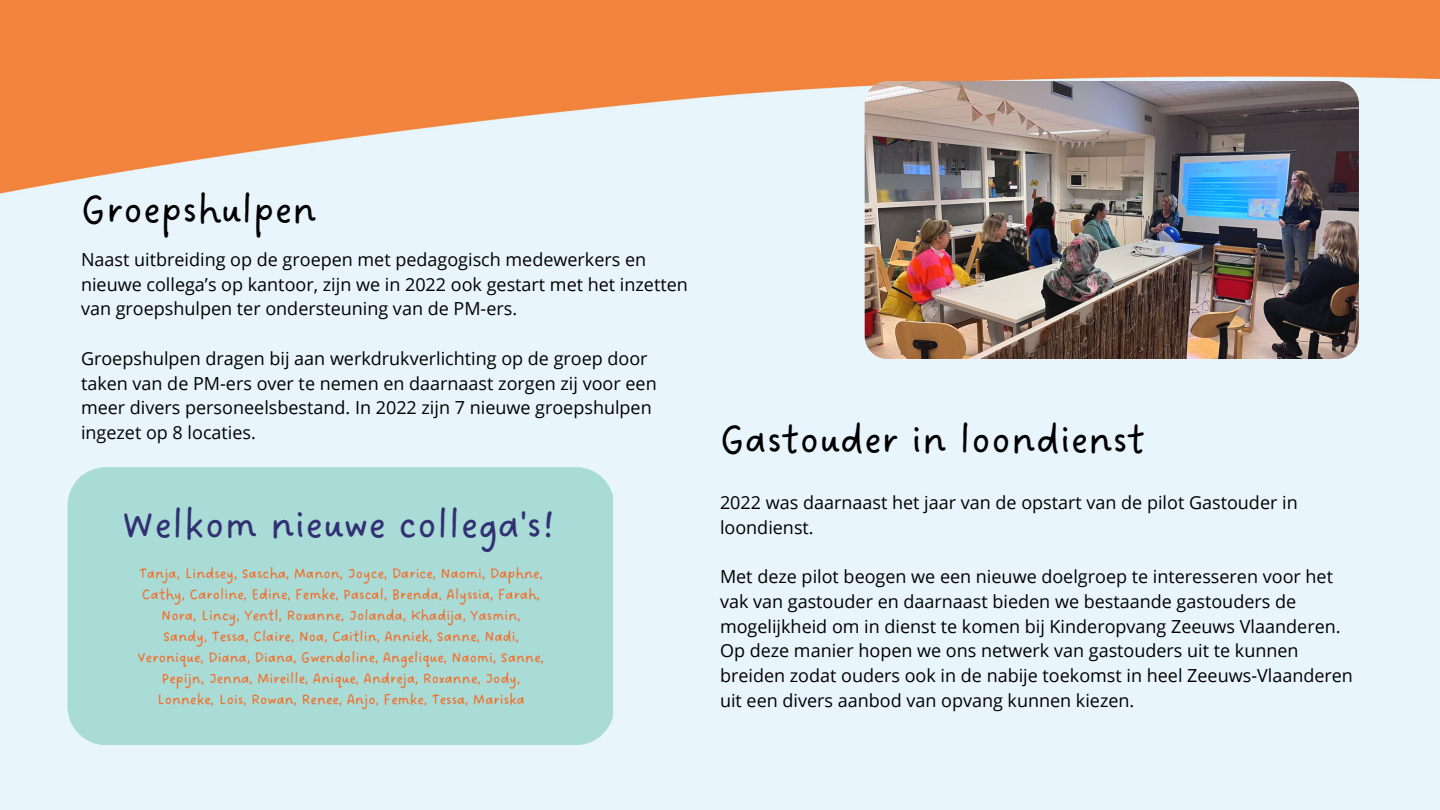
<style>
.page{position:relative;width:1440px;height:810px;background:#fff}
.page>*{position:absolute;margin:0;border:0;box-sizing:border-box;transform-origin:0 0}
.t1{font:42px "DO Sans Regular";color:#000}
.t2{font:42px "DO Sans Regular";color:#323073}
.t3{font:18px/24.8px "Open Sans";color:#000}
.t4{font:15.5px/21px "DO Sans Regular";color:#f76920;text-align:center}
</style>
<div class="page">
<img style="left:0;top:0;width:1440px;height:810px">
<div style="left:68px;top:467px;width:545px;height:278px;background:#a9dbd7"></div>
<img style="left:865px;top:81px;width:494px;height:278px;border-radius:23px">
<h1 class="t1" style="left:81px;top:185px;width:237px">Groepshulpen</h1>
<p class="t3" style="left:81px;top:246px;width:608px">Naast uitbreiding op de groepen met pedagogisch medewerkers en nieuwe collega’s op kantoor, zijn we in 2022 ook gestart met het inzetten van groepshulpen ter ondersteuning van de PM-ers.</p>
<p class="t3" style="left:81px;top:345px;width:577px">Groepshulpen dragen bij aan werkdrukverlichting op de groep door taken van de PM-ers over te nemen en daarnaast zorgen zij voor een meer divers personeelsbestand. In 2022 zijn 7 nieuwe groepshulpen ingezet op 8 locaties.</p>
<h1 class="t2" style="left:121px;top:500px;width:434px">Welkom nieuwe collega's!</h1>
<p class="t4" style="left:138px;top:563px;width:407px">Tanja, Lindsey, Sascha, Manon, Joyce, Darice, Naomi, Daphne, Cathy, Caroline, Edine, Femke, Pascal, Brenda, Alyssia, Farah, Nora, Lincy, Yentl, Roxanne, Jolanda, Khadija, Yasmin, Sandy, Tessa, Claire, Noa, Caitlin, Anniek, Sanne, Nadi, Veronique, Diana, Diana, Gwendoline, Angelique, Naomi, Sanne, Pepijn, Jenna, Mireille, Anique, Andreja, Roxanne, Jody, Lonneke, Lois, Rowan, Renee, Anjo, Femke, Tessa, Mariska</p>
<h1 class="t1" style="left:720px;top:415px;width:427px">Gastouder in loondienst</h1>
<p class="t3" style="left:720px;top:489px;width:579px">2022 was daarnaast het jaar van de opstart van de pilot Gastouder in loondienst.</p>
<p class="t3" style="left:720px;top:564px;width:635px">Met deze pilot beogen we een nieuwe doelgroep te interesseren voor het vak van gastouder en daarnaast bieden we bestaande gastouders de mogelijkheid om in dienst te komen bij Kinderopvang Zeeuws Vlaanderen.<br>Op deze manier hopen we ons netwerk van gastouders uit te kunnen breiden zodat ouders ook in de nabije toekomst in heel Zeeuws-Vlaanderen uit een divers aanbod van opvang kunnen kiezen.</p>
</div>
